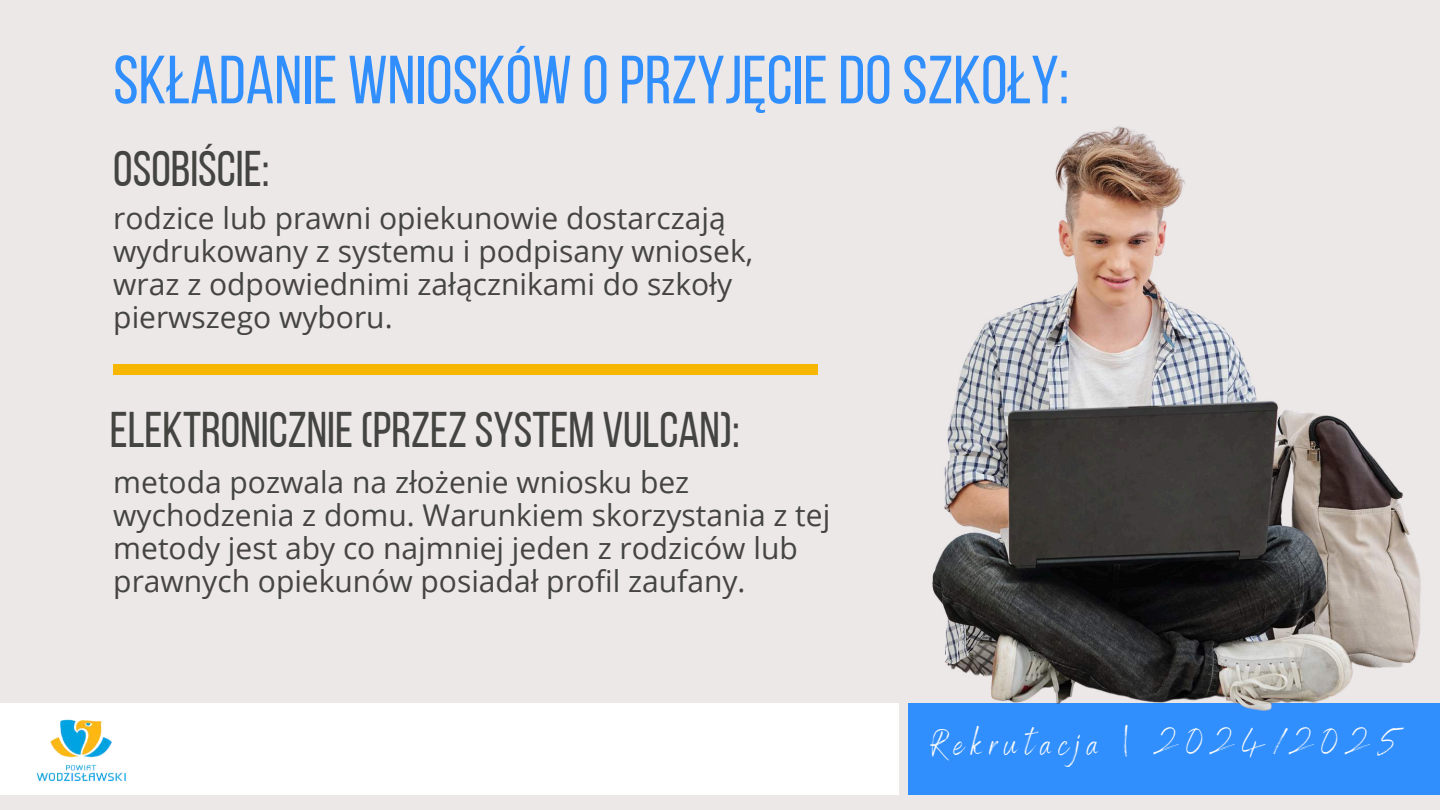
<style>
.page{position:relative;width:1440px;height:810px;background:#ece8e8}
.page>*{position:absolute;margin:0;border:0;box-sizing:border-box;transform-origin:0 0}
.t1{font:68px "Bebas Neue";color:#318ffd}
.t2{font:50px "Bebas Neue";color:#444440}
.t3{font:36.4px "Benedict";letter-spacing:.2em;color:#fafafa}
.t4{font:30px/33px "Open Sans";color:#444440}
</style>
<div class="page">
<div style="left:113px;top:364px;width:705px;height:11px;background:#f7b600"></div>
<div style="left:909px;top:703px;width:531px;height:92px;background:#318ffd"></div>
<div style="left:0;top:703px;width:899px;height:92px;background:#fff"></div>
<img style="left:908px;top:126px;width:513px;height:626px">
<img style="left:36px;top:719px;width:90px;height:63px">
<h1 class="t1" style="left:113px;top:52px;width:958px">SKŁADANIE WNIOSKÓW OPRZYJĘCIEDOSZKOŁY:</h1>
<h2 class="t2" style="left:113px;top:149px;width:158px">OSOBIŚCIE:</h2>
<p class="t4" style="left:113px;top:200px;width:641px">rodzice lub prawni opiekunowie dostarczają wydrukowany z systemu i podpisany wniosek, wraz z odpowiednimi załącznikami do szkoły pierwszego wyboru.</p>
<h2 class="t2" style="left:110px;top:409px;width:632px">ELEKTRONICZNIE(PRZEZSYSTEM VULCAN):</h2>
<p class="t4" style="left:113px;top:465px;width:718px">metoda pozwala na złożenie wniosku bez wychodzenia z domu. Warunkiem skorzystania z tej metody jest aby co najmniej jeden z rodziców lub prawnych opiekunów posiadał profil zaufany.</p>
<p class="t3" style="left:930px;top:720px;width:475px">Rekrutacja | 2024/2025</p>
</div>
